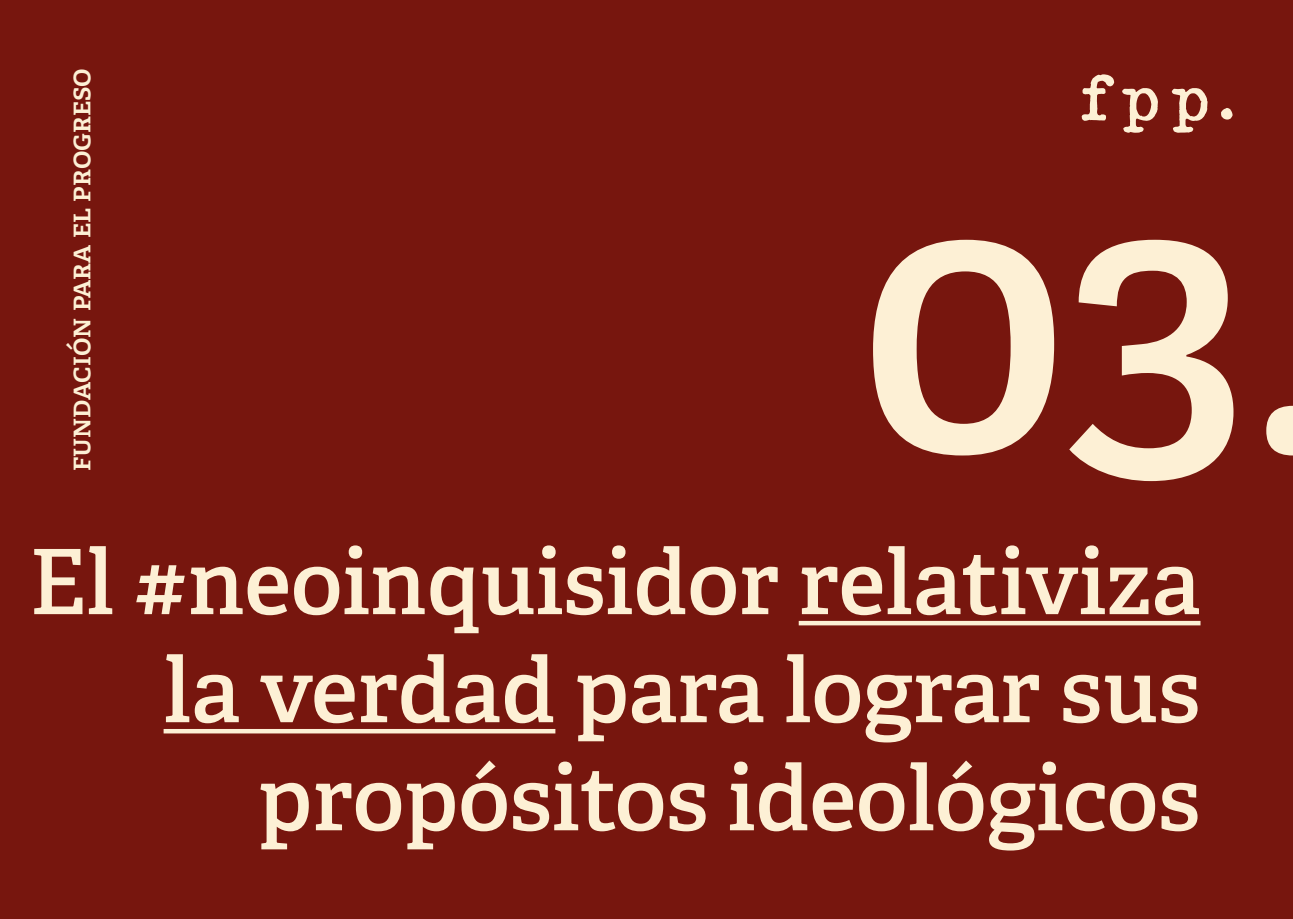
<style>
.page{position:relative;width:1293px;height:919px;background:#fff}
.page>*{position:absolute;margin:0;border:0;box-sizing:border-box;transform-origin:0 0}
.t1{font:600 360px "Adelle";color:#fdf0d5}
.t2{font:600 90px/108px "Adelle";color:#fdf0d5;text-align:right}
.t3{font:600 30px "Adelle";color:#fdf0d5}
</style>
<div class="page">
<div style="left:0;top:0;width:1293px;height:918px;background:#77160e"></div>
<hr style="left:798px;top:621px;width:402px;height:4px;background:#fdf0d5">
<hr style="left:164px;top:729px;width:391px;height:4px;background:#fdf0d5">
<svg style="left:1081px;top:74px;width:33px;height:47px"></svg>
<svg style="left:1122px;top:88px;width:36px;height:45px"></svg>
<svg style="left:1171px;top:88px;width:36px;height:45px"></svg>
<svg style="left:1221px;top:108px;width:11px;height:12px"></svg>
<p class="t3" style="left:61px;top:471px;width:404px;rotate:-90deg">fundación para el progreso</p>
<h1 class="t1" style="left:858px;top:98px;width:480px">03.</h1>
<p class="t2" style="left:30px;top:529px;width:1172px">El #neoinquisidor relativiza la verdad para lograr sus propósitos ideológicos</p>
</div>
